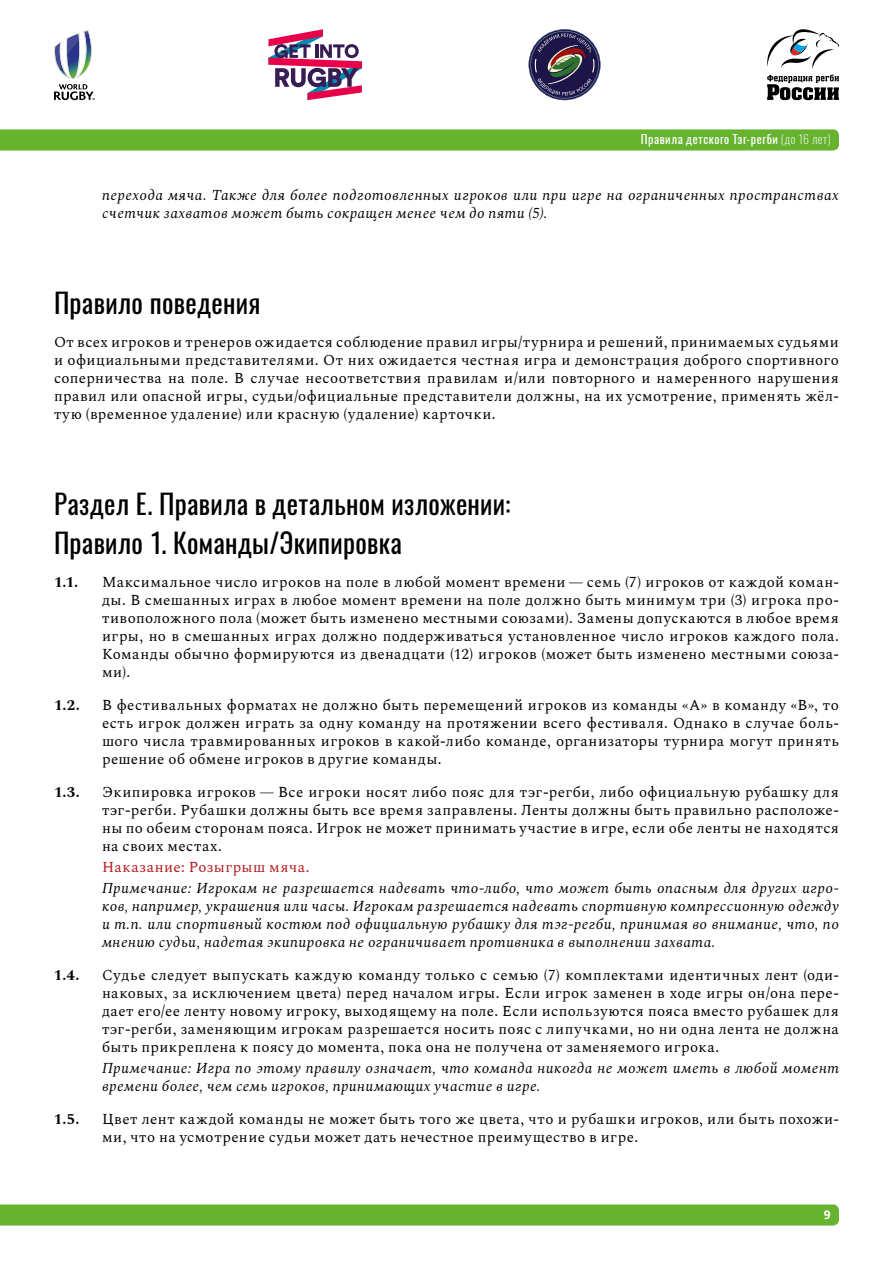
<style>
.page{position:relative;width:893px;height:1263px;background:#fff}
.page>*{position:absolute;margin:0;border:0;box-sizing:border-box;transform-origin:0 0}
.t1{font:27px/38.4px "Oswald";letter-spacing:.01em;color:#000}
.t2{font:15px/18px "Spectral";letter-spacing:.035em;color:#000;text-align:justify}
.t3{font:italic 15px/18px "Spectral";letter-spacing:.03em;color:#000}
.t4{font:15px "Spectral";letter-spacing:.035em;color:#b4191d}
.t5{font:700 15px "Spectral";color:#000}
.t6{font:12px "Oswald";letter-spacing:.045em;color:#fff}
.t7{font:700 12px "Open Sans";color:#fff}
.s1{font-weight:200}
</style>
<div class="page">
<div style="left:0;top:129px;width:839px;height:21px;background:#65b32e"></div>
<div style="left:0;top:1204px;width:839px;height:21px;background:#65b32e"></div>
<svg style="left:54px;top:30px;width:41px;height:70px"></svg>
<svg style="left:767px;top:29px;width:72px;height:71px"></svg>
<svg style="left:268px;top:29px;width:94px;height:71px"></svg>
<svg style="left:528px;top:29px;width:73px;height:72px"></svg>
<p class="t6" style="left:641px;top:130px;width:191px">Правила детского Тэг-регби <span class="s1">(до 16 лет)</span></p>
<p class="t3" style="left:102px;top:185px;width:738px">перехода мяча. Также для более подготовленных игроков или при игре на ограниченных пространствах счетчик захватов может быть сокращен менее чем до пяти (5).</p>
<h1 class="t1" style="left:54px;top:284px;width:208px">Правило поведения</h1>
<p class="t2" style="left:54px;top:332px;width:786px">От всех игроков и тренеров ожидается соблюдение правил игры/турнира и решений, принимаемых судьями и официальными представителями. От них ожидается честная игра и демонстрация доброго спортивного соперничества на поле. В случае несоответствия правилам и/или повторного и намеренного нарушения правил или опасной игры, судьи/официальные представители должны, на их усмотрение, применять жёл&shy;тую (временное удаление) или красную (удаление) карточки.</p>
<h1 class="t1" style="left:54px;top:485px;width:458px">Раздел Е. Правила в детальном изложении:<br>Правило 1. Команды/Экипировка</h1>
<p class="t5" style="left:54px;top:571px;width:26px">1.1.</p>
<p class="t2" style="left:102px;top:571px;width:738px">Максимальное число игроков на поле в любой момент времени — семь (7) игроков от каждой коман&shy;ды. В смешанных играх в любое момент времени на поле должно быть минимум три (3) игрока про&shy;тивоположного пола (может быть изменено местными союзами). Замены допускаются в любое время игры, но в смешанных играх должно поддерживаться установленное число игроков каждого пола.<br>Команды обычно формируются из двенадцати (12) игроков (может быть изменено местными союза&shy;ми).</p>
<p class="t5" style="left:54px;top:694px;width:27px">1.2.</p>
<p class="t2" style="left:102px;top:694px;width:738px">В фестивальных форматах не должно быть перемещений игроков из команды «А» в команду «В», то есть игрок должен играть за одну команду на протяжении всего фестиваля. Однако в случае боль&shy;шого числа травмированных игроков в какой-либо команде, организаторы турнира могут принять решение об обмене игроков в другие команды.</p>
<p class="t5" style="left:54px;top:781px;width:27px">1.3.</p>
<p class="t2" style="left:102px;top:781px;width:738px">Экипировка игроков — Все игроки носят либо пояс для тэг-регби, либо официальную рубашку для тэг-регби. Рубашки должны быть все время заправлены. Ленты должны быть правильно расположе&shy;ны по обеим сторонам пояса. Игрок не может принимать участие в игре, если обе ленты не находятся на своих местах.</p>
<p class="t4" style="left:102px;top:856px;width:209px">Наказание: Розыгрыш мяча.</p>
<p class="t3" style="left:102px;top:877px;width:738px;text-align:justify">Примечание: Игрокам не разрешается надевать что-либо, что может быть опасным для других игро&shy;ков, например, украшения или часы. Игрокам разрешается надевать спортивную компрессионную одежду и т. п. или спортивный костюм под официальную рубашку для тэг-регби, принимая во внимание, что, по мнению судьи, надетая экипировка не ограничивает противника в выполнении захвата.</p>
<p class="t5" style="left:54px;top:964px;width:27px">1.4.</p>
<p class="t2" style="left:102px;top:964px;width:738px">Судье следует выпускать каждую команду только с семью (7) комплектами идентичных лент (оди&shy;наковых, за исключением цвета) перед началом игры. Если игрок заменен в ходе игры он/она пере&shy;дает его/ее ленту новому игроку, выходящему на поле. Если используются пояса вместо рубашек для тэг-регби, заменяющим игрокам разрешается носить пояс с липучками, но ни одна лента не должна быть прикреплена к поясу до момента, пока она не получена от заменяемого игрока.</p>
<p class="t3" style="left:102px;top:1057px;width:738px">Примечание: Игра по этому правилу означает, что команда никогда не может иметь в любой момент времени более, чем семь игроков, принимающих участие в игре.</p>
<p class="t5" style="left:54px;top:1108px;width:27px">1.5.</p>
<p class="t2" style="left:102px;top:1108px;width:738px">Цвет лент каждой команды не может быть того же цвета, что и рубашки игроков, или быть похожи&shy;ми, что на усмотрение судьи может дать нечестное преимущество в игре.</p>
<p class="t7" style="left:824px;top:1206px;width:8px">9</p>
</div>
